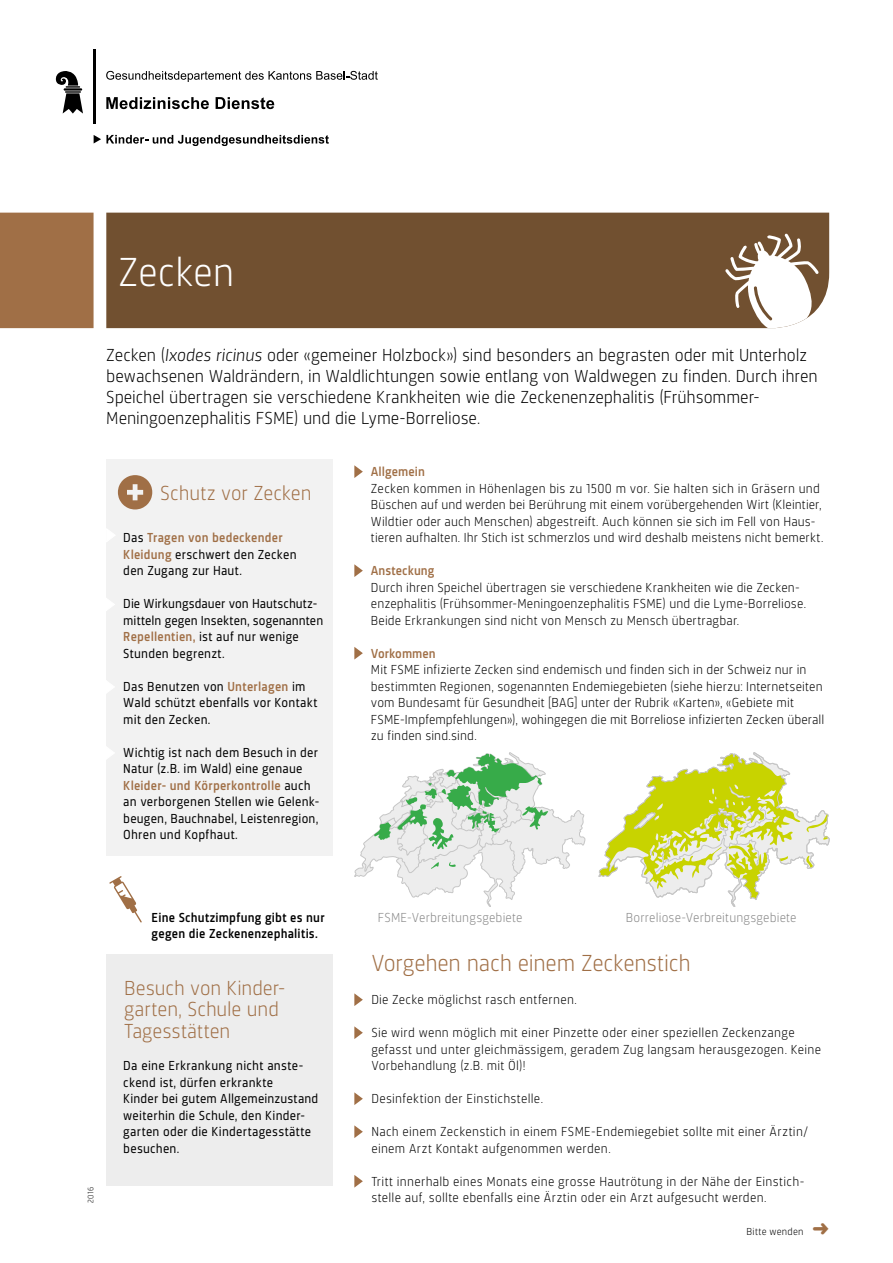
<style>
.page{position:relative;width:893px;height:1263px;background:#fff}
.page>*{position:absolute;margin:0;border:0;box-sizing:border-box;transform-origin:0 0}
.TITEL{font:300 41.85px "Sinews Sans Pro";letter-spacing:-.005em;color:#fff}
.TITEL_2{font:300 24px "Sinews Sans Pro";letter-spacing:-.01em;color:#a06f46}
.TITEL_TIPPS{font:300 21px/21.3px "Sinews Sans Pro";letter-spacing:-.005em;color:#a06f46}
.LEADTEXT{font:300 18px/21px "Sinews Sans Pro";letter-spacing:-.005em;color:#000}
.FLIESSTEXT_P{font:300 13.5px/16.5px "Sinews Sans Pro";letter-spacing:.015em;color:#000}
.FLIESSTEXT_BOLD_P{font:13.5px/16.5px "Sinews Sans Pro";letter-spacing:.015em;color:#000}
.t1{font:300 13.5px "Sinews Sans Pro";letter-spacing:.01em;color:#878787}
.FLIESSTEXT_BOLD_P-2{font:500 13.5px/16.5px "Sinews Sans Pro";letter-spacing:.015em;color:#000}
.Untertitel_H3{font:500 13.5px "Sinews Sans Pro";letter-spacing:.005em;color:#a06f46}
.BITTE_WENDEN{font:300 10.5px "Sinews Sans Pro";letter-spacing:.02em;color:#000}
.t2{font:300 8.25px "Sinews Sans Pro";color:#000}
.s1{font-style:italic}
.s2{font-weight:500;color:#a06f46}
</style>
<div class="page">
<svg style="left:109px;top:876px;width:33px;height:46px"></svg>
<div style="left:0;top:213px;width:94px;height:115px;background:#a06f46"></div>
<div style="left:106px;top:213px;width:723px;height:115px;background:#715030"></div>
<svg style="left:354px;top:465px;width:9px;height:13px"></svg>
<svg style="left:106px;top:71px;width:272px;height:11px"></svg>
<svg style="left:94px;top:135px;width:235px;height:11px"></svg>
<svg style="left:106px;top:97px;width:103px;height:12px"></svg>
<svg style="left:216px;top:97px;width:58px;height:12px"></svg>
<svg style="left:56px;top:71px;width:27px;height:43px"></svg>
<hr style="left:94px;top:50px;width:2px;height:74px;background:#000">
<svg style="left:725px;top:233px;width:94px;height:95px"></svg>
<svg style="left:354px;top:564px;width:9px;height:13px"></svg>
<svg style="left:354px;top:647px;width:9px;height:12px"></svg>
<svg style="left:354px;top:752px;width:231px;height:155px"></svg>
<svg style="left:599px;top:752px;width:230px;height:155px"></svg>
<div style="left:106px;top:460px;width:227px;height:396px;background:#f2f2f2"></div>
<svg style="left:106px;top:529px;width:9px;height:13px"></svg>
<svg style="left:118px;top:475px;width:34px;height:34px"></svg>
<svg style="left:106px;top:598px;width:9px;height:13px"></svg>
<svg style="left:106px;top:681px;width:8px;height:12px"></svg>
<svg style="left:106px;top:747px;width:8px;height:12px"></svg>
<svg style="left:354px;top:993px;width:9px;height:13px"></svg>
<svg style="left:354px;top:1026px;width:9px;height:13px"></svg>
<svg style="left:354px;top:1092px;width:9px;height:13px"></svg>
<svg style="left:354px;top:1125px;width:9px;height:13px"></svg>
<svg style="left:354px;top:1175px;width:9px;height:12px"></svg>
<div style="left:106px;top:955px;width:227px;height:231px;background:#ededed"></div>
<h1 class="TITEL" style="left:118px;top:249px;width:118px">Zecken</h1>
<p class="LEADTEXT" style="left:106px;top:344px;width:713px">Zecken (<span class="s1">Ixodes ricinus</span> oder «gemeiner Holzbock») sind besonders an begrasten oder mit Unterholz bewachsenen Waldrändern, in Waldlichtungen sowie entlang von Waldwegen zu finden. Durch ihren Speichel übertragen sie verschiedene Krankheiten wie die Zeckenenzephalitis (Frühsommer-Meningoenzephalitis FSME) und die Lyme-Borreliose.</p>
<h2 class="Untertitel_H3" style="left:371px;top:464px;width:56px">Allgemein</h2>
<p class="FLIESSTEXT_P" style="left:371px;top:480px;width:454px">Zecken kommen in Höhenlagen bis zu 1500 m vor. Sie halten sich in Gräsern und Büschen auf und werden bei Berührung mit einem vorübergehenden Wirt (Kleintier, Wildtier oder auch Menschen) abgestreift. Auch können sie sich im Fell von Haus&shy;tieren aufhalten. Ihr Stich ist schmerzlos und wird deshalb meistens nicht bemerkt.</p>
<h2 class="Untertitel_H3" style="left:371px;top:563px;width:65px">Ansteckung</h2>
<p class="FLIESSTEXT_P" style="left:371px;top:579px;width:437px">Durch ihren Speichel übertragen sie verschiedene Krankheiten wie die Zecken&shy;enzephalitis (Frühsommer-Meningoenzephalitis FSME) und die Lyme-Borreliose.<br>Beide Erkrankungen sind nicht von Mensch zu Mensch übertragbar.</p>
<h2 class="Untertitel_H3" style="left:371px;top:646px;width:66px">Vorkommen</h2>
<p class="FLIESSTEXT_P" style="left:371px;top:662px;width:455px">Mit FSME infizierte Zecken sind endemisch und finden sich in der Schweiz nur in bestimmten Regionen, sogenannten Endemiegebieten (siehe hierzu: Internetseiten vom Bundesamt für Gesundheit [BAG] unter der Rubrik «Karten», «Gebiete mit FSME-Impfempfehlungen»), wohingegen die mit Borreliose infizierten Zecken überall zu finden sind.sind.</p>
<h4 class="TITEL_TIPPS" style="left:160px;top:482px;width:153px">Schutz vor Zecken</h4>
<p class="FLIESSTEXT_BOLD_P" style="left:123px;top:530px;width:175px">Das <span class="s2">Tragen von bedeckender<br>Kleidung</span> erschwert den Zecken den Zugang zur Haut.</p>
<p class="FLIESSTEXT_BOLD_P" style="left:123px;top:596px;width:201px">Die Wirkungsdauer von Hautschutz&shy;mitteln gegen Insekten, sogenannten<br><span class="s2">Repellentien,</span> ist auf nur wenige<br>Stunden begrenzt.</p>
<p class="FLIESSTEXT_BOLD_P" style="left:123px;top:678px;width:196px">Das Benutzen von <span class="s2">Unterlagen</span> im<br>Wald schützt ebenfalls vor Kontakt mit den Zecken.</p>
<p class="FLIESSTEXT_BOLD_P" style="left:123px;top:744px;width:197px">Wichtig ist nach dem Besuch in der<br>Natur (z.B. im Wald) eine genaue<br><span class="s2">Kleider- und Körperkontrolle</span> auch an verborgenen Stellen wie Gelenk&shy;beugen, Bauchnabel, Leistenregion,<br>Ohren und Kopfhaut.</p>
<p class="t1" style="left:378px;top:910px;width:146px">FSME-Verbreitungsgebiete</p>
<p class="t1" style="left:626px;top:910px;width:172px">Borreliose-Verbreitungsgebiete</p>
<h3 class="TITEL_2" style="left:371px;top:950px;width:321px">Vorgehen nach einem Zeckenstich</h3>
<p class="FLIESSTEXT_P" style="left:371px;top:992px;width:207px">Die Zecke möglichst rasch entfernen.</p>
<p class="FLIESSTEXT_P" style="left:371px;top:1025px;width:451px">Sie wird wenn möglich mit einer Pinzette oder einer speziellen Zeckenzange gefasst und unter gleichmässigem, geradem Zug langsam herausgezogen. Keine<br>Vorbehandlung (z.B. mit Öl)!</p>
<p class="FLIESSTEXT_P" style="left:371px;top:1091px;width:173px">Desinfektion der Einstichstelle.</p>
<p class="FLIESSTEXT_P" style="left:371px;top:1124px;width:438px">Nach einem Zeckenstich in einem FSME-Endemiegebiet sollte mit einer Ärztin/ einem Arzt Kontakt aufgenommen werden.</p>
<p class="FLIESSTEXT_P" style="left:371px;top:1173px;width:435px">Tritt innerhalb eines Monats eine grosse Hautrötung in der Nähe der Einstich-</p>
<p class="FLIESSTEXT_BOLD_P-2" style="left:152px;top:909px;width:175px">Eine Schutzimpfung gibt es nur gegen die Zeckenenzephalitis.</p>
<h4 class="TITEL_TIPPS" style="left:124px;top:978px;width:163px">Besuch von Kinder&shy;garten, Schule und<br>Tagesstätten</h4>
<p class="FLIESSTEXT_BOLD_P" style="left:123px;top:1058px;width:197px">Da eine Erkrankung nicht anste&shy;ckend ist, dürfen erkrankte<br>Kinder bei gutem Allgemeinzustand weiterhin die Schule, den Kinder&shy;garten oder die Kindertagesstätte besuchen.</p>
<p class="t2" style="left:86px;top:1203px;width:18px;rotate:-90deg">2016</p>
<p class="FLIESSTEXT_P" style="left:371px;top:1190px;width:397px">stelle auf, sollte ebenfalls eine Ärztin oder ein Arzt aufgesucht werden.</p>
<p class="BITTE_WENDEN" style="left:747px;top:1226px;width:59px">Bitte wenden</p>
</div>
